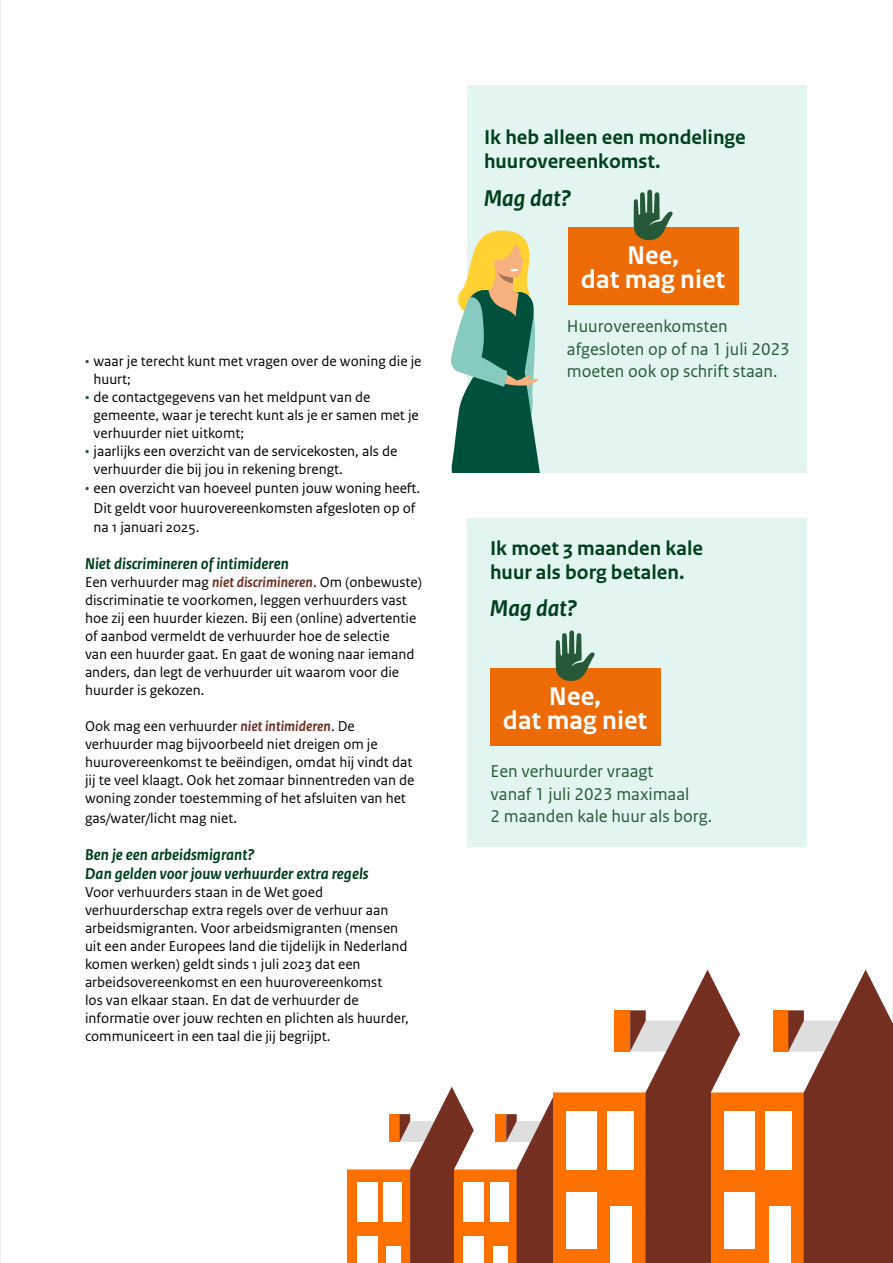
<style>
.page{position:relative;width:893px;height:1263px;background:#fff}
.page>*{position:absolute;margin:0;border:0;box-sizing:border-box;transform-origin:0 0}
.t1{font:700 27px/24px "Rijksoverheid Sans Text";color:#fff;text-align:center}
.P_-_Bodytekst_-_10pt{font:italic 700 24px "Rijksoverheid Sans Text";color:#00401c}
.P_-_Bodytekst_-_10pt-2{font:700 21px/24px "Rijksoverheid Sans Text";color:#00401c}
.t2{font:18px/22.5px "Rijksoverheid Sans Text";color:#275937}
.t3{font:italic 700 16.5px/19.8px "Rijksoverheid Sans Text";color:#00401c}
.P_-_bullet_P_body{font:15px/18px "Rijksoverheid Sans Text";color:#020203}
.s1{color:#275937}
.s2{font-weight:700;font-style:italic;color:#673327}
</style>
<div class="page">
<hr style="left:0;top:0;width:1px;height:1263px;background:#ededed">
<hr style="left:892px;top:0;width:1px;height:1263px;background:#ededed">
<div style="left:467px;top:85px;width:340px;height:388px;background:#e3f5f0"></div>
<svg style="left:451px;top:229px;width:114px;height:244px;background:#8daf94"></svg>
<div style="left:467px;top:518px;width:340px;height:329px;background:#e3f5f0"></div>
<svg style="left:347px;top:969px;width:545px;height:294px"></svg>
<div style="left:568px;top:227px;width:170px;height:78px;background:#ed6b06"></div>
<svg style="left:633px;top:190px;width:40px;height:51px;background:#7a8d6d"></svg>
<div style="left:490px;top:668px;width:170px;height:78px;background:#ed6b06"></div>
<svg style="left:555px;top:630px;width:40px;height:51px;background:#7a8f70"></svg>
<p class="P_-_bullet_P_body" style="left:94px;top:352px;width:330px;text-indent:-9px"><span class="s1">•</span> waar je terecht kunt met vragen over de woning die je huurt;</p>
<p class="P_-_bullet_P_body" style="left:94px;top:388px;width:327px;text-indent:-9px"><span class="s1">•</span> de contactgegevens van het meldpunt van de gemeente, waar je terecht kunt als je er samen met je verhuurder niet uitkomt;</p>
<p class="P_-_bullet_P_body" style="left:94px;top:442px;width:305px;text-indent:-9px"><span class="s1">•</span> jaarlijks een overzicht van de servicekosten, als de verhuurder die bij jou in rekening brengt.</p>
<p class="P_-_bullet_P_body" style="left:94px;top:478px;width:328px;line-height:19.6px;text-indent:-9px"><span class="s1">•</span> een overzicht van hoeveel punten jouw woning heeft.<br>Dit geldt voor huurovereenkomsten afgesloten op of na 1 januari 2025.</p>
<h3 class="t3" style="left:85px;top:554px;width:205px">Niet discrimineren of intimideren</h3>
<p class="P_-_bullet_P_body" style="left:85px;top:573px;width:339px">Een verhuurder mag <span class="s2">niet discrimineren</span>. Om (onbewuste) discriminatie te voorkomen, leggen verhuurders vast hoe zij een huurder kiezen. Bij een (online) advertentie of aanbod vermeldt de verhuurder hoe de selectie<br>van een huurder gaat. En gaat de woning naar iemand anders, dan legt de verhuurder uit waarom voor die huurder is gekozen.</p>
<p class="P_-_bullet_P_body" style="left:85px;top:717px;width:331px">Ook mag een verhuurder <span class="s2">niet intimideren</span>. De verhuurder mag bijvoorbeeld niet dreigen om je huurovereenkomst te beëindigen, omdat hij vindt dat jij te veel klaagt. Ook het zomaar binnentreden van de woning zonder toestemming of het afsluiten van het</p>
<p class="P_-_bullet_P_body" style="left:85px;top:809px;width:154px">gas/water/licht mag niet.</p>
<h3 class="t3" style="left:85px;top:844px;width:285px">Ben je een arbeidsmigrant?<br>Dan gelden voor jouw verhuurder extra regels</h3>
<p class="P_-_bullet_P_body" style="left:85px;top:884px;width:325px">Voor verhuurders staan in de Wet goed verhuurderschap extra regels over de verhuur aan arbeidsmigranten. Voor arbeidsmigranten (mensen uit een ander Europees land die tijdelijk in Nederland komen werken) geldt sinds 1 juli 2023 dat een arbeidsovereenkomst en een huurovereenkomst<br>los van elkaar staan. En dat de verhuurder de informatie over jouw rechten en plichten als huurder, communiceert in een taal die jij begrijpt.</p>
<p class="P_-_Bodytekst_-_10pt-2" style="left:484px;top:126px;width:263px">Ik heb alleen een mondelinge huurovereenkomst.</p>
<p class="P_-_Bodytekst_-_10pt" style="left:484px;top:184px;width:89px">Mag dat?</p>
<p class="t1" style="left:581px;top:244px;width:146px">Nee,<br>dat mag niet</p>
<p class="t2" style="left:567px;top:315px;width:224px">Huurovereenkomsten afgesloten op of na 1 juli 2023 moeten ook op schrift staan.</p>
<p class="P_-_Bodytekst_-_10pt-2" style="left:490px;top:536px;width:215px">Ik moet 3 maanden kale huur als borg betalen.</p>
<p class="P_-_Bodytekst_-_10pt" style="left:490px;top:595px;width:89px">Mag dat?</p>
<p class="t1" style="left:503px;top:685px;width:146px">Nee,<br>dat mag niet</p>
<p class="t2" style="left:491px;top:760px;width:223px">Een verhuurder vraagt<br>vanaf 1 juli 2023 maximaal<br>2 maanden kale huur als borg.</p>
</div>
